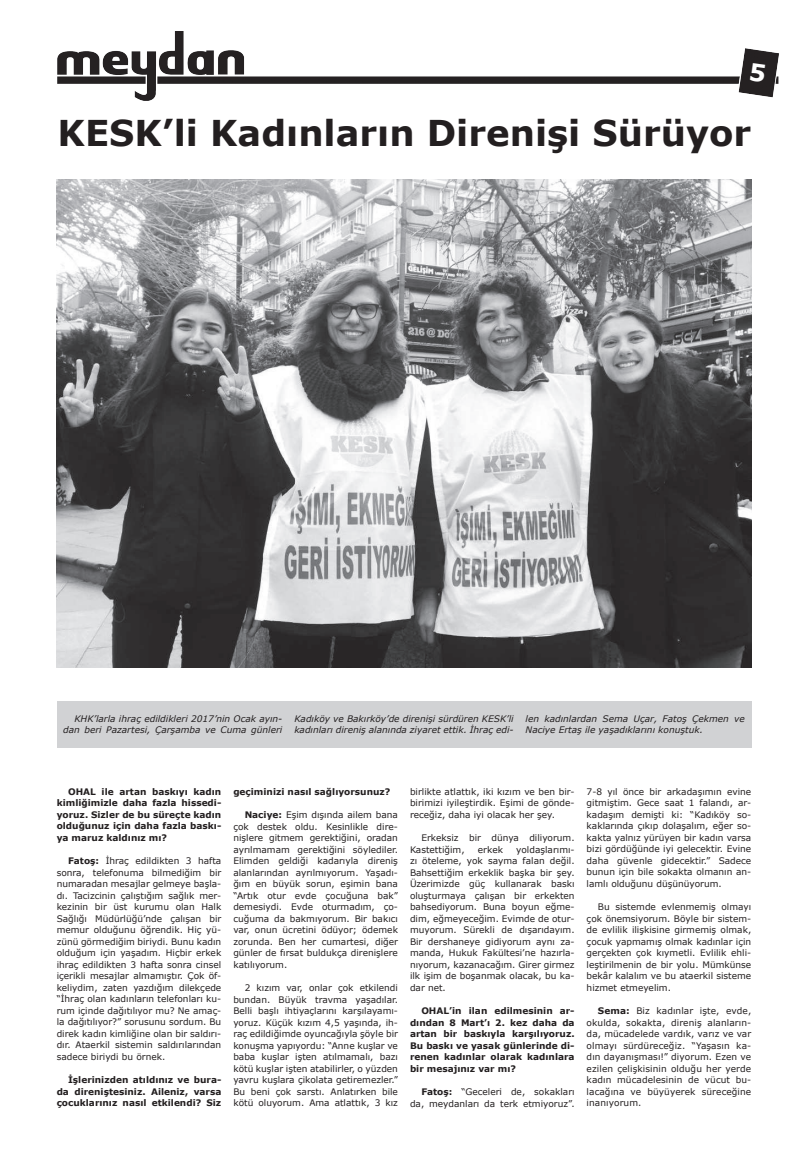
<style>
.page{position:relative;width:808px;height:1163px;background:#fff}
.page>*{position:absolute;margin:0;border:0;box-sizing:border-box;transform-origin:0 0}
.t1{font:700 35.5px "Verdana";color:#231f20}
.t2{font:9px/11.5px "Verdana";color:#231f20;text-align:justify}
.t3{font:700 9px/11.5px "Verdana";color:#231f20;text-align:justify}
.t4{font:italic 9px/11.5px "Verdana";color:#231f20}
.s1{font-weight:700}
</style>
<div class="page">
<img style="left:57px;top:31px;width:722px;height:70px">
<div style="left:57px;top:700px;width:694px;height:47px;background:#d1d2d4"></div>
<img style="left:57px;top:179px;width:694px;height:488px">
<svg style="left:750px;top:63px;width:16px;height:19px"></svg>
<h1 class="t1" style="left:58px;top:108px;width:695px">KESK’li Kadınların Direnişi Sürüyor</h1>
<p class="t4" style="left:63px;top:712px;width:221px;text-align:right">KHK’larla ihraç edildikleri 2017’nin Ocak ayın&shy;dan beri Pazartesi, Çarşamba ve Cuma günleri</p>
<p class="t4" style="left:294px;top:712px;width:221px">Kadıköy ve Bakırköy’de direnişi sürdüren KESK’li kadınları direniş alanında ziyaret ettik. İhraç edi-</p>
<p class="t4" style="left:526px;top:712px;width:221px">len kadınlardan Sema Uçar, Fatoş Çekmen ve<br>Naciye Ertaş ile yaşadıklarını konuştuk.</p>
<p class="t3" style="left:57px;top:785px;width:166px;text-indent:11px">OHAL ile artan baskıyı kadın kimliğimizle daha fazla hissedi&shy;yoruz. Sizler de bu süreçte kadın olduğunuz için daha fazla baskı&shy;ya maruz kaldınız mı?</p>
<p class="t2" style="left:57px;top:855px;width:166px;text-indent:11px"><span class="s1">Fatoş:</span> İhraç edildikten 3 hafta sonra, telefonuma bilmediğim bir numaradan mesajlar gelmeye başla&shy;dı. Tacizcinin çalıştığım sağlık mer&shy;kezinin bir üst kurumu olan Halk Sağlığı Müdürlüğü’nde çalışan bir memur olduğunu öğrendik. Hiç yü&shy;zünü görmediğim biriydi. Bunu kadın olduğum için yaşadım. Hiçbir erkek ihraç edildikten 3 hafta sonra cinsel içerikli mesajlar almamıştır. Çok öf&shy;keliydim, zaten yazdığım dilekçede “İhraç olan kadınların telefonları ku&shy;rum içinde dağıtılıyor mu? Ne amaç&shy;la dağıtılıyor?” sorusunu sordum. Bu direk kadın kimliğine olan bir saldırı&shy;dır. Ataerkil sistemin saldırılarından sadece biriydi bu örnek.</p>
<p class="t3" style="left:57px;top:1073px;width:166px;text-indent:11px">İşlerinizden atıldınız ve bura&shy;da direniştesiniz. Aileniz, varsa çocuklarınız nasıl etkilendi? Siz</p>
<p class="t3" style="left:233px;top:785px;width:159px">geçiminizi nasıl sağlıyorsunuz?</p>
<p class="t2" style="left:233px;top:809px;width:166px;text-indent:11px"><span class="s1">Naciye:</span> Eşim dışında ailem bana çok destek oldu. Kesinlikle dire&shy;nişlere gitmem gerektiğini, oradan ayrılmamam gerektiğini söylediler.<br>Elimden geldiği kadarıyla direniş alanlarından ayrılmıyorum. Yaşadı&shy;ğım en büyük sorun, eşimin bana “Artık otur evde çocuğuna bak” demesiydi. Evde oturmadım, ço&shy;cuğuma da bakmıyorum. Bir bakıcı var, onun ücretini ödüyor; ödemek zorunda. Ben her cumartesi, diğer günler de fırsat buldukça direnişlere katılıyorum.</p>
<p class="t2" style="left:233px;top:982px;width:166px;text-indent:11px">2 kızım var, onlar çok etkilendi bundan. Büyük travma yaşadılar.<br>Belli başlı ihtiyaçlarını karşılayamı&shy;yoruz. Küçük kızım 4,5 yaşında, ih&shy;raç edildiğimde oyuncağıyla şöyle bir konuşma yapıyordu: “Anne kuşlar ve baba kuşlar işten atılmamalı, bazı kötü kuşlar işten atabilirler, o yüzden yavru kuşlara çikolata getiremezler.” Bu beni çok sarstı. Anlatırken bile kötü oluyorum. Ama atlattık, 3 kız</p>
<p class="t2" style="left:410px;top:785px;width:166px">birlikte atlattık, iki kızım ve ben bir&shy;birimizi iyileştirdik. Eşimi de gönde&shy;receğiz, daha iyi olacak her şey.</p>
<p class="t2" style="left:410px;top:832px;width:166px;text-indent:11px">Erkeksiz bir dünya diliyorum.<br>Kastettiğim,</p>
<p class="t2" style="left:410px;top:843px;width:166px;text-indent:106px">yoldaşlarımı&shy;zı öteleme, yok sayma falan değil.<br>Bahsettiğim erkeklik başka bir şey.<br>Üzerimizde güç kullanarak baskı oluşturmaya çalışan bir erkekten bahsediyorum. Buna boyun eğme&shy;dim, eğmeyeceğim. Evimde de otur&shy;muyorum. Sürekli de dışarıdayım.<br>Bir dershaneye gidiyorum aynı za&shy;manda, Hukuk Fakültesi’ne hazırla&shy;nıyorum, kazanacağım. Girer girmez ilk işim de boşanmak olacak, bu ka&shy;dar net.</p>
<p class="t3" style="left:410px;top:1004px;width:166px;text-indent:11px">OHAL’in ilan edilmesinin ar&shy;dından 8 Mart’ı 2. kez daha da artan bir baskıyla karşılıyoruz.<br>Bu baskı ve yasak günlerinde di&shy;renen kadınlar olarak kadınlara bir mesajınız var mı?</p>
<p class="t2" style="left:410px;top:1086px;width:166px;text-align:right"><span class="s1">Fatoş:</span> “Geceleri de, sokakları da, meydanları da terk etmiyoruz”.</p>
<p class="t2" style="left:478px;top:843px;width:27px">erkek</p>
<p class="t2" style="left:587px;top:785px;width:166px">7-8 yıl önce bir arkadaşımın evine gitmiştim. Gece saat 1 falandı, ar&shy;kadaşım demişti ki: “Kadıköy so&shy;kaklarında çıkıp dolaşalım, eğer so&shy;kakta yalnız yürüyen bir kadın varsa bizi gördüğünde iyi gelecektir. Evine daha güvenle gidecektir.” Sadece bunun için bile sokakta olmanın an&shy;lamlı olduğunu düşünüyorum.</p>
<p class="t2" style="left:587px;top:901px;width:166px;text-indent:11px">Bu sistemde evlenmemiş olmayı çok önemsiyorum. Böyle bir sistem&shy;de evlilik ilişkisine girmemiş olmak, çocuk yapmamış olmak kadınlar için gerçekten çok kıymetli. Evlilik ehli&shy;leştirilmenin de bir yolu. Mümkünse bekâr kalalım ve bu ataerkil sisteme hizmet etmeyelim.</p>
<p class="t2" style="left:587px;top:1005px;width:166px;text-indent:11px"><span class="s1">Sema:</span> Biz kadınlar işte, evde, okulda, sokakta, direniş alanların&shy;da, mücadelede vardık, varız ve var olmayı sürdüreceğiz. “Yaşasın ka&shy;dın dayanışması!” diyorum. Ezen ve ezilen çelişkisinin olduğu her yerde kadın mücadelesinin de vücut bu&shy;lacağına ve büyüyerek süreceğine inanıyorum.</p>
</div>
